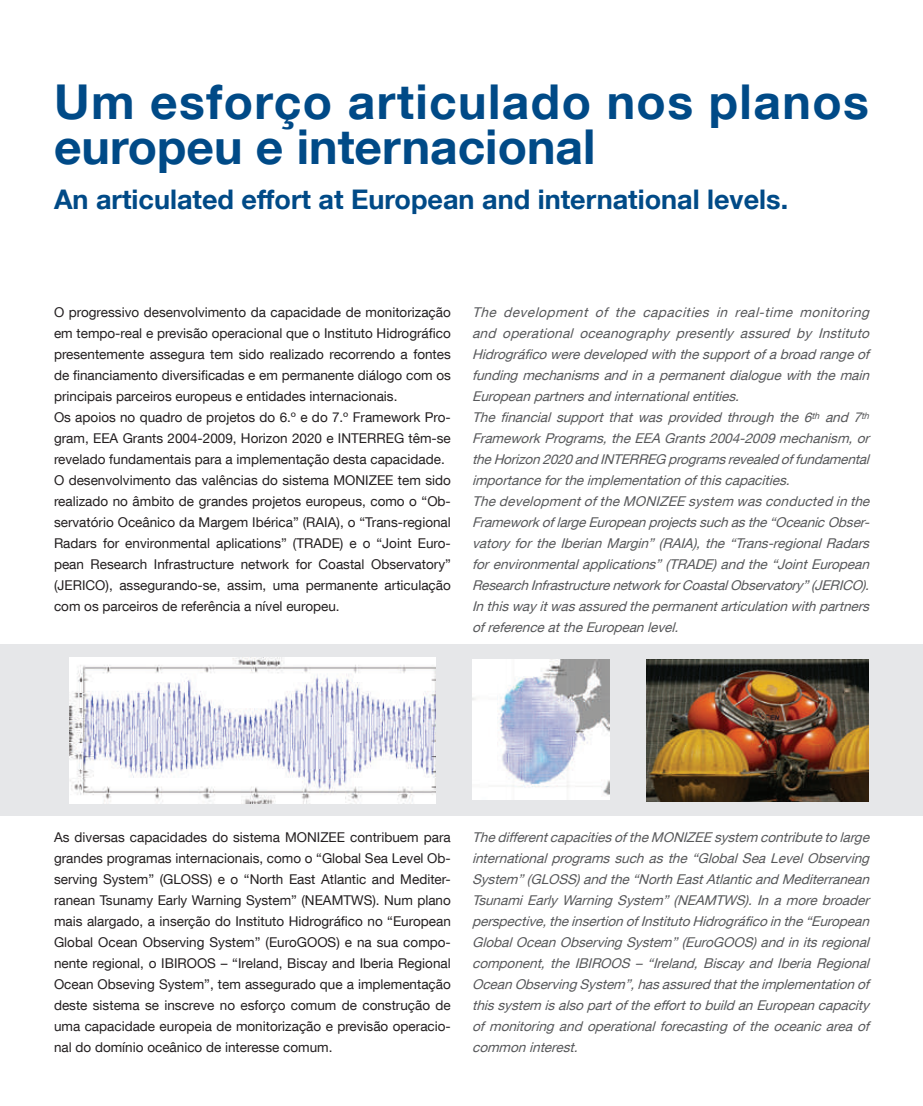
<style>
.page{position:relative;width:923px;height:1106px;background:#fff}
.page>*{position:absolute;margin:0;border:0;box-sizing:border-box;transform-origin:0 0}
.t1{font:700 48px/45px "Helvetica Neue LT Com";letter-spacing:.03em;color:#004a87}
.t2{font:700 27px "Helvetica Neue LT Com";color:#004a87}
.t3{font:italic 13.5px/21px "Helvetica Neue LT Com";color:#57585a}
.t4{font:13.5px/21px "Helvetica Neue LT Com";color:#231f20}
</style>
<div class="page">
<div style="left:0;top:644px;width:923px;height:172px;background:#e6e7e9"></div>
<img style="left:69px;top:657px;width:366px;height:146px">
<img style="left:472px;top:659px;width:138px;height:141px">
<img style="left:646px;top:659px;width:223px;height:142px">
<h1 class="t1" style="left:54px;top:78px;width:816px">Um esforço articulado nos planos europeu e internacional</h1>
<h2 class="t2" style="left:54px;top:183px;width:735px">An articulated effort at European and international levels.</h2>
<p class="t4" style="left:54px;top:301px;width:398px">O progressivo desenvolvimento da capacidade de monitorização em tempo-real e previsão operacional que o Instituto Hidrográfico presentemente assegura tem sido realizado recorrendo a fontes de financiamento diversificadas e em permanente diálogo com os principais parceiros europeus e entidades internacionais.<br>Os apoios no quadro de projetos do 6.º e do 7.º Framework Pro&shy;gram, EEA Grants 2004-2009, Horizon 2020 e INTERREG têm-se revelado fundamentais para a implementação desta capacidade.<br>O desenvolvimento das valências do sistema MONIZEE tem sido realizado no âmbito de grandes projetos europeus, como o “Ob&shy;servatório Oceânico da Margem Ibérica” (RAIA), o “Trans-regional Radars for environmental aplications” (TRADE) e o “Joint Euro&shy;pean Research Infrastructure network for Coastal Observatory” (JERICO), assegurando-se, assim, uma permanente articulação com os parceiros de referência a nível europeu.</p>
<p class="t3" style="left:472px;top:301px;width:403px">The development of the capacities in real-time monitoring and operational oceanography presently assured by Instituto Hidrográficoweredeveloped withthesupportofabroad rangeof fundingmechanismsand inapermanentdialoguewiththemain Europeanpartnersand internationalentities.<br>The financial support that was provided through the 6<sup>th</sup> and 7<sup>th </sup>FrameworkPrograms,theEEA Grants2004-2009mechanism,or theHorizon2020andINTERREG programsrevealedoffundamental importancefortheimplementationofthiscapacities.<br>The developmentofthe MONIZEE system wasconducted in the FrameworkoflargeEuropeanprojectssuchasthe“OceanicObser&shy;vatory for the Iberian Margin” (RAIA), the “Trans-regional Radars forenvironmentalapplications”(TRADE) and the“JointEuropean ResearchInfrastructurenetworkforCoastalObservatory”(JERICO).<br>Inthiswayitwasassured thepermanentarticulationwithpartners ofreferenceattheEuropeanlevel.</p>
<p class="t4" style="left:54px;top:826px;width:398px;text-align:justify">As diversas capacidades do sistema MONIZEE contribuem para grandes programas internacionais, como o “Global Sea Level Ob&shy;serving System” (GLOSS) e o “North East Atlantic and Mediter&shy;ranean Tsunamy Early Warning System” (NEAMTWS). Num plano mais alargado, a inserção do Instituto Hidrográfico no “European Global Ocean Observing System” (EuroGOOS) e na sua compo&shy;nente regional, o IBIROOS – “Ireland, Biscay and Iberia Regional Ocean Obseving System”, tem assegurado que a implementação deste sistema se inscreve no esforço comum de construção de uma capacidade europeia de monitorização e previsão operacio&shy;nal do domínio oceânico de interesse comum.</p>
<p class="t3" style="left:472px;top:826px;width:403px;text-align:justify">ThedifferentcapacitiesoftheMONIZEE system contributetolarge international programs such as the “Global Sea Level Observing System”(GLOSS) and the“NorthEastAtlanticand Mediterranean Tsunami Early Warning System” (NEAMTWS). In a more broader perspective,theinsertionofInstitutoHidrográficointhe“European GlobalOceanObservingSystem”(EuroGOOS) and initsregional component, the IBIROOS – “Ireland, Biscay and Iberia Regional OceanObservingSystem”,hasassured thattheimplementationof thissystem isalsopartoftheefforttobuild anEuropeancapacity of monitoring and operational forecasting of the oceanic area of commoninterest.</p>
</div>
